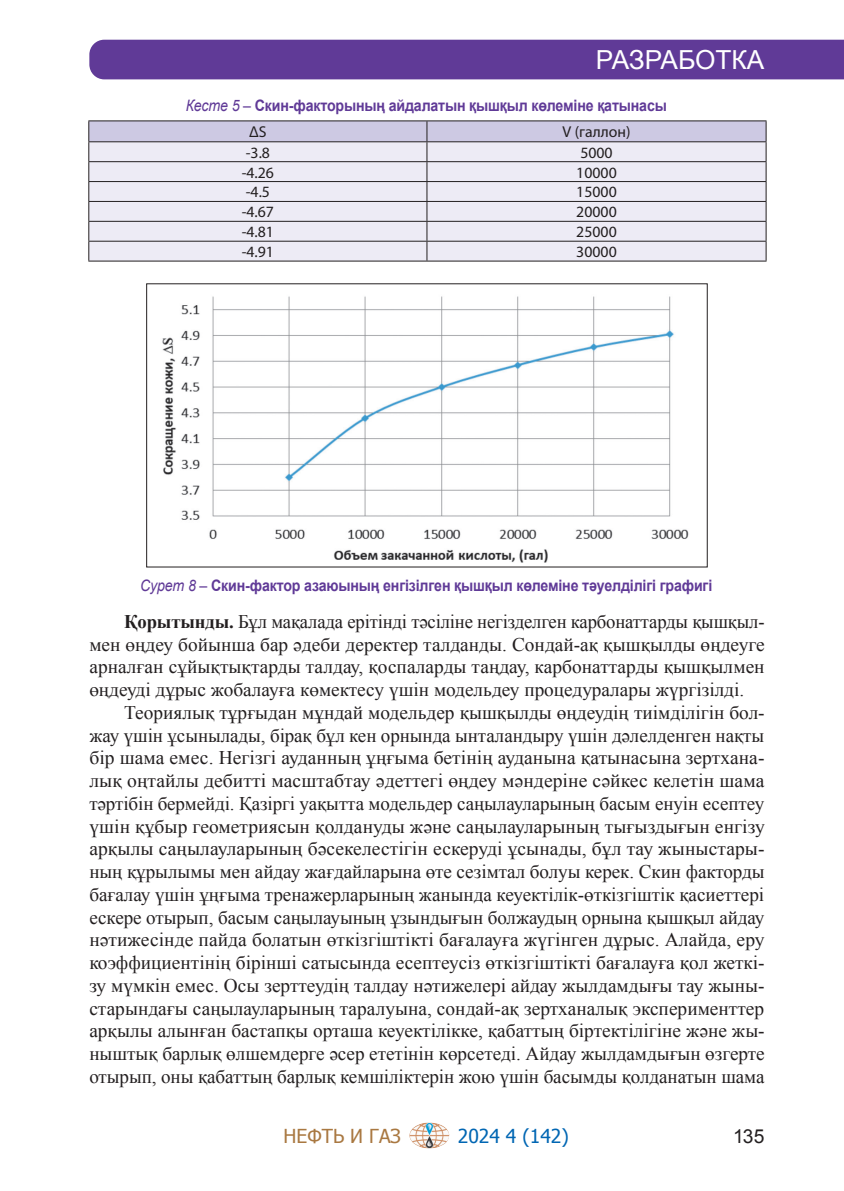
<style>
.page{position:relative;width:844px;height:1191px;background:#fff}
.page>*{position:absolute;margin:0;border:0;box-sizing:border-box;transform-origin:0 0}
.t1{font:26.25px "Arial";color:#fff}
.Основной_текст{font:19.25px/22.8px "Times New Roman";letter-spacing:-.005em;color:#231f20;text-align:justify}
.t2{font:19.25px "Tahoma";color:#0166b3}
.t3{font:19.25px "Tahoma";color:#a97841}
.t4{font:19.25px "Arial";color:#231f20}
.Рис__подпись{font:700 15.75px "Arial";letter-spacing:-.01em;color:#603a97;scale:.9 1}
.t5{font:15.75px "K Myriad Pro";color:#231f20}
.s1{font-weight:400;font-style:italic}
.s2{font-weight:700}
</style>
<div class="page">
<div style="left:89px;top:40px;width:754px;height:39px;background:#603a97"></div>
<hr style="left:88px;top:120px;width:339px;height:1px;background:#231f20">
<hr style="left:427px;top:120px;width:339px;height:1px;background:#231f20">
<hr style="left:88px;top:261px;width:339px;height:1px;background:#231f20">
<hr style="left:427px;top:261px;width:339px;height:1px;background:#231f20">
<svg style="left:88px;top:121px;width:678px;height:140px;background:#dddbe7"></svg>
<img style="left:162px;top:296px;width:527px;height:267px">
<img style="left:409px;top:1122px;width:41px;height:26px">
<h1 class="t1" style="left:595px;top:43px;width:170px">РАЗРАБОТКА</h1>
<p class="Рис__подпись" style="left:186px;top:95px;width:536px"><span class="s1">Кесте 5 –</span> Скин-факторының айдалатын қышқыл көлеміне қатынасы</p>
<p class="t5" style="left:249px;top:123px;width:19px">ΔS</p>
<p class="t5" style="left:562px;top:123px;width:69px">V (галлон)</p>
<p class="t5" style="left:246px;top:144px;width:26px">-3.8</p>
<p class="t5" style="left:580px;top:144px;width:34px">5000</p>
<p class="t5" style="left:242px;top:164px;width:34px">-4.26</p>
<p class="t5" style="left:576px;top:164px;width:42px">10000</p>
<p class="t5" style="left:246px;top:183px;width:26px">-4.5</p>
<p class="t5" style="left:576px;top:183px;width:42px">15000</p>
<p class="t5" style="left:242px;top:203px;width:34px">-4.67</p>
<p class="t5" style="left:576px;top:203px;width:42px">20000</p>
<p class="t5" style="left:242px;top:223px;width:34px">-4.81</p>
<p class="t5" style="left:576px;top:223px;width:42px">25000</p>
<p class="t5" style="left:242px;top:243px;width:34px">-4.91</p>
<p class="t5" style="left:576px;top:243px;width:42px">30000</p>
<p class="Рис__подпись" style="left:140px;top:575px;width:637px"><span class="s1">Сурет 8 –</span> Скин-фактор азаюының енгізілген қышқыл көлеміне тәуелділігі графигі</p>
<p class="Основной_текст" style="left:89px;top:609px;width:676px;text-indent:35px"><span class="s2">Қорытынды.</span> Бұл мақалада ерітінді тәсіліне негізделген карбонаттарды қышқыл&shy;мен өңдеу бойынша бар әдеби деректер талданды. Сондай-ақ қышқылды өңдеуге арналған сұйықтықтарды талдау, қоспаларды таңдау, карбонаттарды қышқылмен өңдеуді дұрыс жобалауға көмектесу үшін модельдеу процедуралары жүргізілді.</p>
<p class="Основной_текст" style="left:89px;top:700px;width:676px;text-indent:35px">Теориялық тұрғыдан мұндай модельдер қышқылды өңдеудің тиімділігін бол&shy;жау үшін ұсынылады, бірақ бұл кен орнында ынталандыру үшін дәлелденген нақты бір шама емес. Негізгі ауданның ұңғыма бетінің ауданына қатынасына зертхана&shy;лық оңтайлы дебитті масштабтау әдеттегі өңдеу мәндеріне сәйкес келетін шама тәртібін бермейді. Қазіргі уақытта модельдер саңылауларының басым енуін есептеу үшін құбыр геометриясын қолдануды және саңылауларының тығыздығын енгізу арқылы саңылауларының бәсекелестігін ескеруді ұсынады, бұл тау жыныстары&shy;ның құрылымы мен айдау жағдайларына өте сезімтал болуы керек. Скин факторды бағалау үшін ұңғыма тренажерларының жанында кеуектілік-өткізгіштік қасиеттері ескере отырып, басым саңылауының ұзындығын болжаудың орнына қышқыл айдау нәтижесінде пайда болатын өткізгіштікті бағалауға жүгінген дұрыс. Алайда, еру коэффициентінің бірінші сатысында есептеусіз өткізгіштікті бағалауға қол жеткі&shy;зу мүмкін емес. Осы зерттеудің талдау нәтижелері айдау жылдамдығы тау жыны&shy;старындағы саңылауларының таралуына, сондай-ақ зертханалық эксперименттер арқылы алынған бастапқы орташа кеуектілікке, қабаттың біртектілігіне және жы&shy;ныштық барлық өлшемдерге әсер ететінін көрсетеді. Айдау жылдамдығын өзгерте отырып, оны қабаттың барлық кемшіліктерін жою үшін басымды қолданатын шама</p>
<p class="t3" style="left:283px;top:1122px;width:119px">НЕФТЬ И ГАЗ</p>
<p class="t2" style="left:458px;top:1122px;width:112px">2024 4 (142)</p>
<p class="t4" style="left:733px;top:1123px;width:33px">135</p>
</div>
